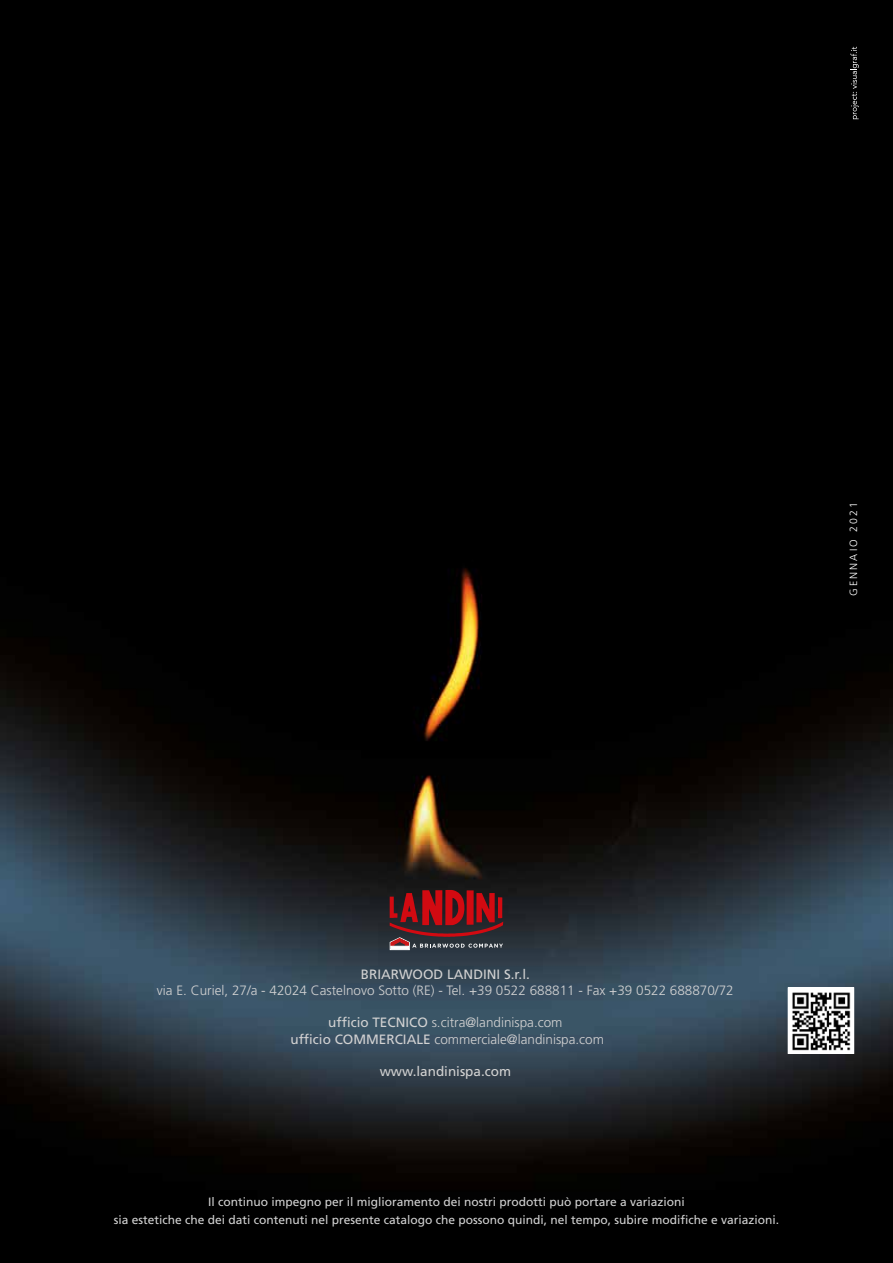
<style>
.page{position:relative;width:893px;height:1263px;background:#fff}
.page>*{position:absolute;margin:0;border:0;box-sizing:border-box;transform-origin:0 0}
.t1{font:300 13.5px/16.2px "Frutiger LT Std";color:#d2d2d2;text-align:center}
.t2{font:13.5px "Frutiger";color:#d2d2d2}
.t3{font:12px/18px "Frutiger";color:#d2d2d2;text-align:center}
.t4{font:300 10.5px "Frutiger LT Std";letter-spacing:.2em;color:#fff}
.s1{font-family:"Frutiger";font-weight:400}
</style>
<div class="page">
<img style="left:0;top:0;width:893px;height:1263px">
<svg style="left:850px;top:47px;width:9px;height:72px"></svg>
<img style="left:790px;top:990px;width:62px;height:61px">
<svg style="left:389px;top:890px;width:114px;height:60px"></svg>
<p class="t4" style="left:848px;top:596px;width:95px;rotate:-90deg">GENNAIO 2021</p>
<p class="t2" style="left:361px;top:966px;width:171px">BRIARWOOD LANDINI S.r.l.</p>
<p class="t1" style="left:157px;top:982px;width:578px">via E. Curiel, 27/a - 42024 Castelnovo Sotto (RE) - Tel. +39 0522 688811 - Fax +39 0522 688870/72</p>
<p class="t1" style="left:290px;top:1015px;width:315px"><span class="s1">ufficio TECNICO</span> s.citra@landinispa.com<br><span class="s1">ufficio COMMERCIALE</span> commerciale@landinispa.com</p>
<p class="t2" style="left:380px;top:1063px;width:133px">www.landinispa.com</p>
<p class="t3" style="left:114px;top:1193px;width:667px">Il continuo impegno per il miglioramento dei nostri prodotti può portare a variazioni<br>sia estetiche che dei dati contenuti nel presente catalogo che possono quindi, nel tempo, subire modifiche e variazioni.</p>
</div>
